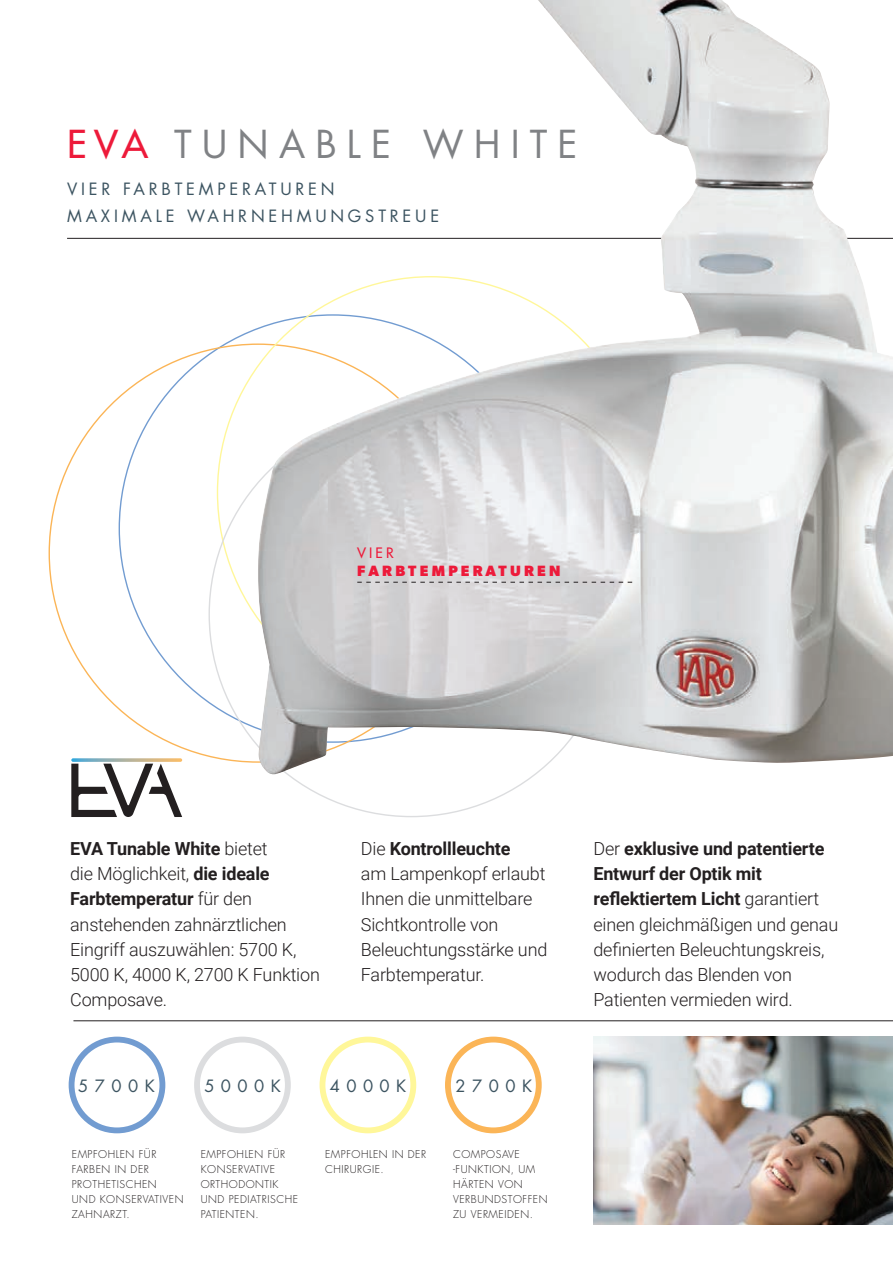
<style>
.page{position:relative;width:893px;height:1263px;background:#fff}
.page>*{position:absolute;margin:0;border:0;box-sizing:border-box;transform-origin:0 0}
.t1{font:37.5px "Futura Std";letter-spacing:.27em;color:#808285}
.t2{font:300 18px/25px "Roboto";letter-spacing:-.01em;color:#231f20}
.t3{font:16.5px/27px "Futura Std";letter-spacing:.23em;color:#3c5461}
.t4{font:700 15px "Gibson";letter-spacing:.22em;color:#ed1a3a}
.t5{font:500 13.95px "Futura Std";color:#ed1a3a}
.t6{font:300 10.5px/15px "Futura Std";letter-spacing:.05em;color:#231f20}
.s1{font-weight:500;color:#ed1a3a}
.s2{font-weight:700}
</style>
<div class="page">
<div style="left:320px;top:1036px;width:96px;height:97px;border:6px solid #fff79a;border-radius:50%"></div>
<div style="left:194px;top:1036px;width:97px;height:97px;border:6px solid #dcdddf;border-radius:50%"></div>
<div style="left:69px;top:1036px;width:96px;height:97px;border:6px solid #729cd1;border-radius:50%"></div>
<hr style="left:67px;top:238px;width:826px;height:1px;background:#231f20">
<img style="left:257px;top:0;width:636px;height:774px">
<svg style="left:357px;top:582px;width:275px;height:1px"></svg>
<img style="left:594px;top:1036px;width:299px;height:189px">
<div style="left:445px;top:1036px;width:97px;height:97px;border:6px solid #fbb557;border-radius:50%"></div>
<hr style="left:73px;top:1020px;width:820px;height:1px;background:#231f20">
<img style="left:71px;top:758px;width:111px;height:4px;border-radius:2px">
<svg style="left:71px;top:764px;width:111px;height:53px"></svg>
<h1 class="t1" style="left:67px;top:120px;width:512px"><span class="s1">EVA</span> TUNABLE WHITE</h1>
<p class="t3" style="left:67px;top:176px;width:374px">VIER FARBTEMPERATUREN<br>MAXIMALE WAHRNEHMUNGSTREUE</p>
<p class="t5" style="left:357px;top:544px;width:38px">VIER</p>
<p class="t4" style="left:357px;top:562px;width:205px">FARBTEMPERATUREN</p>
<p class="t2" style="left:70px;top:836px;width:251px"><span class="s2">EVA Tunable White</span> bietet<br>die Möglichkeit, <span class="s2">die ideale<br>Farbtemperatur</span> für den anstehenden zahnärztlichen<br>Eingriff auszuwählen: 5700 K,<br>5000 K, 4000 K, 2700 K Funktion<br>Composave.</p>
<p class="t2" style="left:361px;top:836px;width:188px">Die <span class="s2">Kontrollleuchte<br></span>am Lampenkopf erlaubt<br>Ihnen die unmittelbare<br>Sichtkontrolle von<br>Beleuchtungsstärke und<br>Farbtemperatur.</p>
<p class="t2" style="left:593px;top:836px;width:246px">Der <span class="s2">exklusive und patentierte<br>Entwurf der Optik mit reflektiertem Licht</span> garantiert einen gleichmäßigen und genau definierten Beleuchtungskreis, wodurch das Blenden von<br>Patienten vermieden wird.</p>
<p class="t3" style="left:78px;top:1072px;width:78px">5700K</p>
<p class="t3" style="left:204px;top:1072px;width:78px">5000K</p>
<p class="t3" style="left:330px;top:1072px;width:78px">4000K</p>
<p class="t3" style="left:456px;top:1072px;width:78px">2700K</p>
<p class="t6" style="left:72px;top:1147px;width:113px">EMPFOHLEN FÜR<br>FARBEN IN DER<br>PROTHETISCHEN<br>UND KONSERVATIVEN<br>ZAHNARZT.</p>
<p class="t6" style="left:201px;top:1147px;width:99px">EMPFOHLEN FÜR<br>KONSERVATIVE<br>ORTHODONTIK<br>UND PEDIATRISCHE<br>PATIENTEN.</p>
<p class="t6" style="left:325px;top:1147px;width:103px">EMPFOHLEN IN DER<br>CHIRURGIE.</p>
<p class="t6" style="left:453px;top:1147px;width:96px">COMPOSAVE -FUNKTION, UM<br>HÄRTEN VON<br>VERBUNDSTOFFEN<br>ZU VERMEIDEN.</p>
</div>
